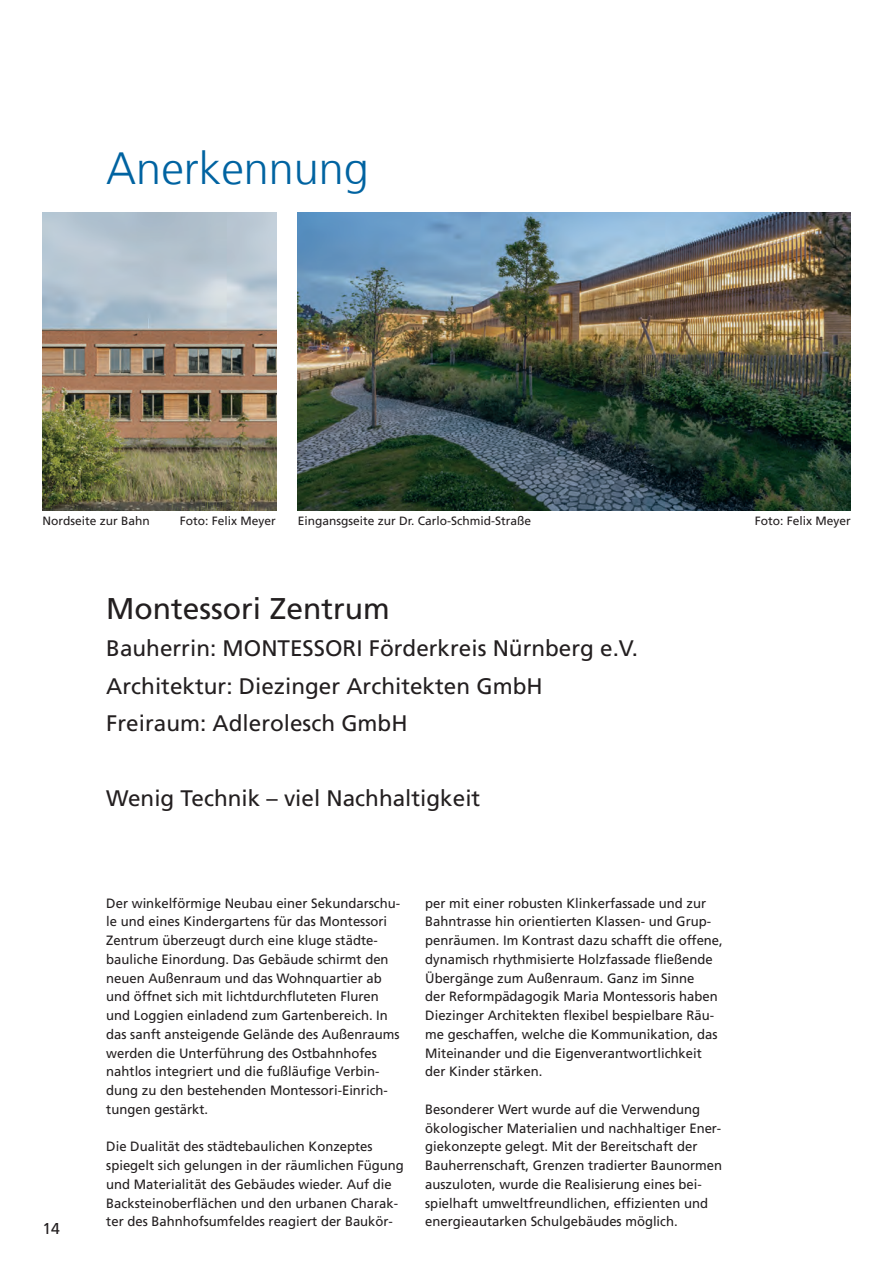
<style>
.page{position:relative;width:893px;height:1263px;background:#fff}
.page>*{position:absolute;margin:0;border:0;box-sizing:border-box;transform-origin:0 0}
.t1{font:300 45px "Frutiger LT Com";color:#0063a1}
.t2{font:30px "Frutiger LT Com";color:#231f20}
.t3{font:22.5px/37.5px "Frutiger LT Com";color:#231f20}
.t4{font:15.75px "Frutiger LT Com";color:#231f20}
.t5{font:13.5px/18.8px "Frutiger LT Com";color:#231f20}
.t6{font:12px "Frutiger LT Com";color:#231f20}
</style>
<div class="page">
<img style="left:43px;top:213px;width:233px;height:297px">
<img style="left:298px;top:213px;width:552px;height:297px">
<h1 class="t1" style="left:106px;top:142px;width:264px">Anerkennung</h1>
<p class="t6" style="left:43px;top:514px;width:109px">Nordseite zur Bahn</p>
<p class="t6" style="left:180px;top:514px;width:98px">Foto: Felix Meyer</p>
<p class="t6" style="left:298px;top:514px;width:235px">Eingansgseite zur Dr. Carlo-Schmid-Straße</p>
<p class="t6" style="left:755px;top:514px;width:98px">Foto: Felix Meyer</p>
<h2 class="t2" style="left:106px;top:591px;width:285px">Montessori Zentrum</h2>
<h3 class="t3" style="left:106px;top:630px;width:533px">Bauherrin: MONTESSORI Förderkreis Nürnberg e.V.<br>Architektur: Diezinger Architekten GmbH<br>Freiraum: Adlerolesch GmbH</h3>
<p class="t4" style="left:43px;top:1219px;width:19px">14</p>
<h3 class="t3" style="left:106px;top:780px;width:376px">Wenig Technik – viel Nachhaltigkeit</h3>
<p class="t5" style="left:106px;top:894px;width:295px">Der winkelförmige Neubau einer Sekundarschu&shy;le und eines Kindergartens für das Montessori Zentrum überzeugt durch eine kluge städte&shy;bauliche Einordung. Das Gebäude schirmt den neuen Außenraum und das Wohnquartier ab und öffnet sich mit lichtdurchfluteten Fluren und Loggien einladend zum Gartenbereich. In das sanft ansteigende Gelände des Außenraums werden die Unterführung des Ostbahnhofes nahtlos integriert und die fußläufige Verbin&shy;dung zu den bestehenden Montessori-Einrich&shy;tungen gestärkt.</p>
<p class="t5" style="left:106px;top:1137px;width:299px">Die Dualität des städtebaulichen Konzeptes spiegelt sich gelungen in der räumlichen Fügung und Materialität des Gebäudes wieder. Auf die Backsteinoberflächen und den urbanen Charak&shy;ter des Bahnhofsumfeldes reagiert der Baukör-</p>
<p class="t5" style="left:425px;top:893px;width:299px">per mit einer robusten Klinkerfassade und zur Bahntrasse hin orientierten Klassen- und Grup&shy;penräumen. Im Kontrast dazu schafft die offene, dynamisch rhythmisierte Holzfassade fließende Übergänge zum Außenraum. Ganz im Sinne<br>der Reformpädagogik Maria Montessoris haben Diezinger Architekten flexibel bespielbare Räu&shy;me geschaffen, welche die Kommunikation, das Miteinander und die Eigenverantwortlichkeit der Kinder stärken.</p>
<p class="t5" style="left:425px;top:1100px;width:298px">Besonderer Wert wurde auf die Verwendung ökologischer Materialien und nachhaltiger Ener&shy;giekonzepte gelegt. Mit der Bereitschaft der Bauherrenschaft, Grenzen tradierter Baunormen auszuloten, wurde die Realisierung eines bei&shy;spielhaft umweltfreundlichen, effizienten und energieautarken Schulgebäudes möglich.</p>
</div>
